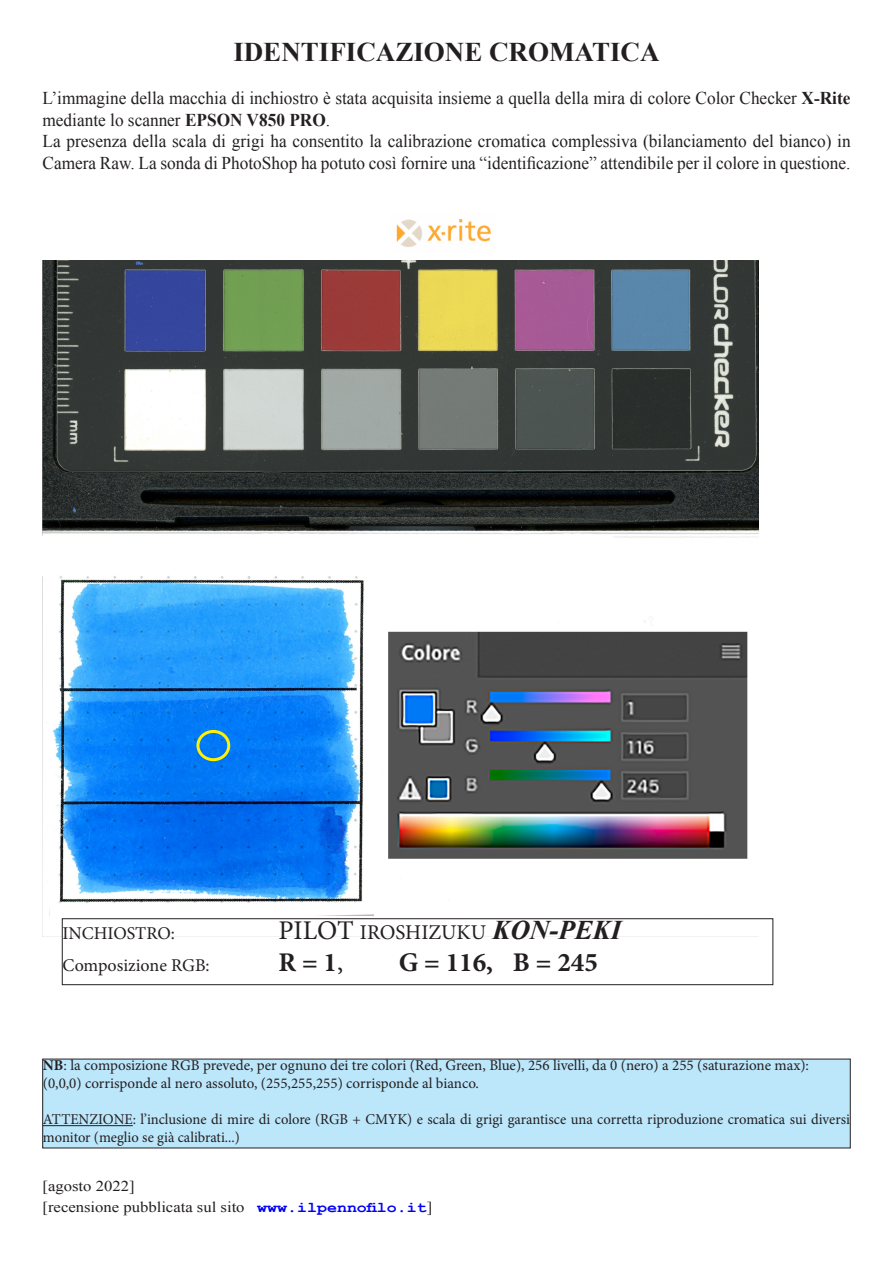
<style>
.page{position:relative;width:893px;height:1263px;background:#fff}
.page>*{position:absolute;margin:0;border:0;box-sizing:border-box;transform-origin:0 0}
.t1{font:700 27px "Times New Roman";color:#231f20}
.t2{font:700 27px "Minion Pro";color:#231f20}
.t3{font:21px "Minion Pro";color:#231f20}
.t4{font:18px/21.6px "Times New Roman";color:#231f20;scale:.96 1}
.t5{font:18px "Minion Pro";color:#231f20}
.t6{font:15px/18px "Minion Pro";color:#231f20}
.t7{font:15px "Times New Roman";color:#231f20;scale:1.11 1}
.s1{font-weight:700}
.s2{font-size:27px}
.s3{font-family:"Times New Roman";font-weight:700;font-style:italic;font-size:27px}
.s4{font-weight:400}
.s5{font-family:"Courier New";font-weight:700;color:#0000f4}
</style>
<div class="page">
<img style="left:43px;top:261px;width:716px;height:676px">
<div style="left:196px;top:730px;width:34px;height:31px;border:3px solid #fff101;border-radius:50%"></div>
<div style="left:43px;top:1059px;width:807px;height:89px;background:#bce6fa"></div>
<hr style="left:43px;top:1125px;width:90px;height:1px;background:#231f20">
<img style="left:396px;top:219px;width:95px;height:28px">
<div style="left:62px;top:918px;width:711px;height:67px;border:1px solid #231f20"></div>
<p class="t1" style="left:233px;top:33px;width:428px">IDENTIFICAZIONE CROMATICA</p>
<p class="t4" style="left:43px;top:87px;width:843px">L’immagine della macchia di inchiostro è stata acquisita insieme a quella della mira di colore Color Checker <span class="s1">X-Rite </span>mediante lo scanner <span class="s1">EPSON V850 PRO</span>.</p>
<p class="t4" style="left:43px;top:130px;width:843px">La presenza della scala di grigi ha consentito la calibrazione cromatica complessiva (bilanciamento del bianco) in<br>Camera Raw. La sonda di PhotoShop ha potuto così fornire una “identificazione” attendibile per il colore in questione.</p>
<p class="t5" style="left:62px;top:921px;width:114px">INCHIOSTRO:</p>
<p class="t3" style="left:278px;top:918px;width:344px"><span class="s2">PILOT</span> IROSHIZUKU <span class="s3">KON-PEKI</span></p>
<p class="t5" style="left:62px;top:953px;width:149px">Composizione RGB:</p>
<p class="t2" style="left:278px;top:943px;width:66px">R = 1<span class="s4">,</span></p>
<p class="t2" style="left:399px;top:943px;width:201px">G = 116, B = 245</p>
<p class="t6" style="left:43px;top:1056px;width:768px"><span class="s1">NB</span>: la composizione RGB prevede, per ognuno dei tre colori (Red, Green, Blue), 256 livelli, da 0 (nero) a 255 (saturazione max): (0,0,0) corrisponde al nero assoluto, (255,255,255) corrisponde al bianco.</p>
<p class="t6" style="left:43px;top:1110px;width:809px">ATTENZIONE: l’inclusione di mire di colore (RGB + CMYK) e scala di grigi garantisce una corretta riproduzione cromatica sui diversi monitor (meglio se già calibrati...)</p>
<p class="t7" style="left:43px;top:1176px;width:84px">[agosto 2022]</p>
<p class="t7" style="left:43px;top:1197px;width:353px">[recensione pubblicata sul sito <span class="s5">www.ilpennofilo.it</span>]</p>
</div>
